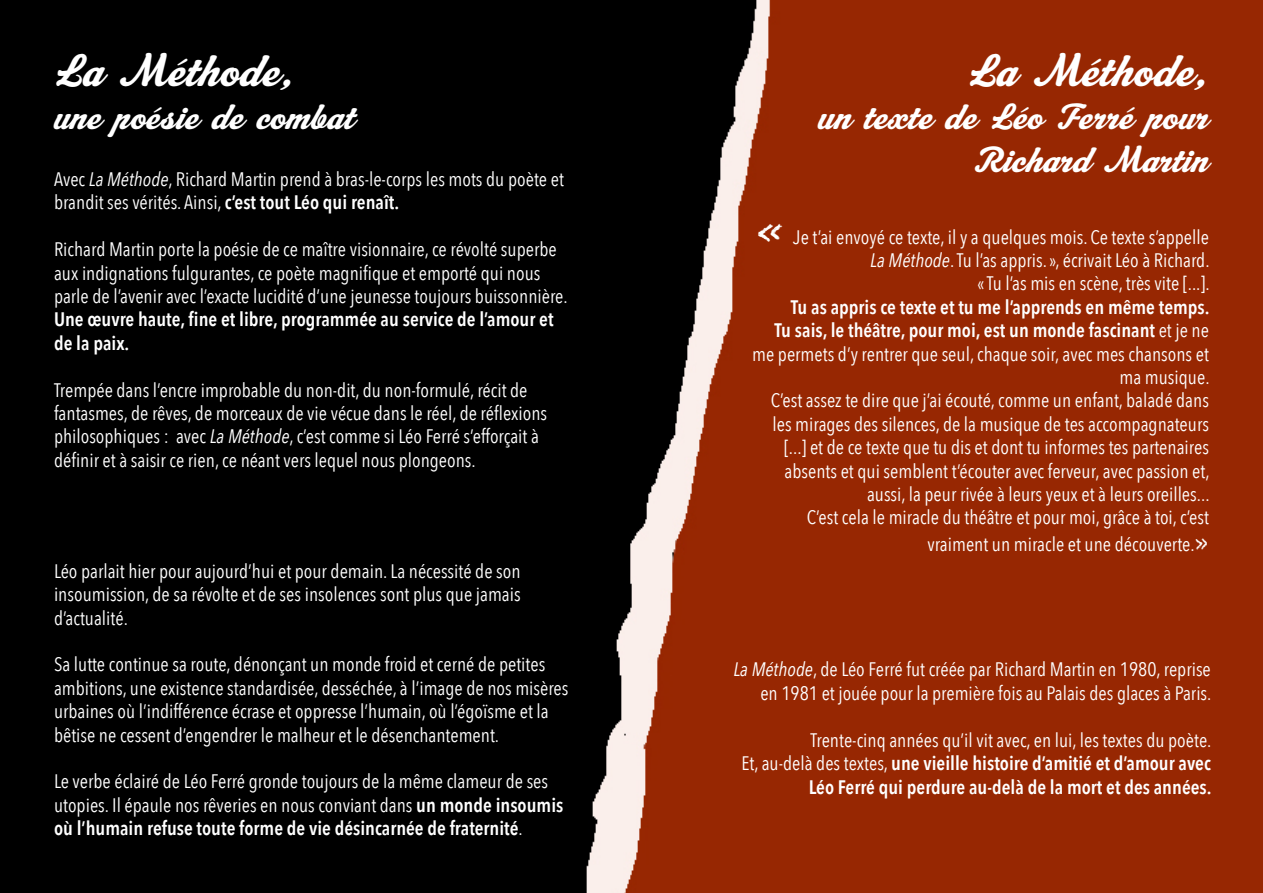
<style>
.page{position:relative;width:1263px;height:893px;background:#fff}
.page>*{position:absolute;margin:0;border:0;box-sizing:border-box;transform-origin:0 0}
.t1{font:45px "Machiarge";color:#fff}
.t2{font:36px/43.2px "Machiarge";color:#fff;text-align:right}
.t3{font:19.5px/23.4px "Avenir Next Condensed";color:#fff}
.t4{font:600 19.5px/23.4px "Avenir Next Condensed";color:#fff;text-align:right}
.s1{font-style:italic}
.s2{font-weight:600}
.s3{font-family:"Chalkduster";font-size:36px}
.s4{font-family:"Chalkduster";font-size:22.5px}
.s5{font-weight:400}
</style>
<div class="page">
<img style="left:0;top:0;width:1263px;height:893px">
<h1 class="t1" style="left:54px;top:43px;width:243px">La Méthode,</h1>
<h2 class="t2" style="left:54px;top:98px;width:303px">une poésie de combat</h2>
<p class="t3" style="left:54px;top:167px;width:511px">Avec <span class="s1">La Méthode</span>, Richard Martin prend à bras-le-corps les mots du poète et brandit ses vérités. Ainsi, <span class="s2">c’est tout Léo qui renaît.</span></p>
<p class="t3" style="left:54px;top:237px;width:515px">Richard Martin porte la poésie de ce maître visionnaire, ce révolté superbe aux indignations fulgurantes, ce poète magnifique et emporté qui nous parle de l’avenir avec l’exacte lucidité d’une jeunesse toujours buissonnière.</p>
<p class="t4" style="left:54px;top:307px;width:501px;text-align:left">Une œuvre haute, fine et libre, programmée au service de l’amour et de la paix.</p>
<p class="t3" style="left:54px;top:377px;width:495px">Trempée dans l’encre improbable du non-dit, du non-formulé, récit de fantasmes, de rêves, de morceaux de vie vécue dans le réel, de réflexions philosophiques : avec <span class="s1">La Méthode</span>, c’est comme si Léo Ferré s’efforçait à définir et à saisir ce rien, ce néant vers lequel nous plongeons.</p>
<p class="t3" style="left:54px;top:558px;width:468px;text-align:justify">Léo parlait hier pour aujourd’hui et pour demain. La nécessité de son insoumission, de sa révolte et de ses insolences sont plus que jamais d’actualité.</p>
<p class="t3" style="left:54px;top:652px;width:516px">Sa lutte continue sa route, dénonçant un monde froid et cerné de petites ambitions, une existence standardisée, desséchée, à l’image de nos misères urbaines où l’indifférence écrase et oppresse l’humain, où l’égoïsme et la bêtise ne cessent d’engendrer le malheur et le désenchantement.</p>
<p class="t3" style="left:54px;top:769px;width:511px">Le verbe éclairé de Léo Ferré gronde toujours de la même clameur de ses utopies. Il épaule nos rêveries en nous conviant dans <span class="s2">un monde insoumis où l’humain refuse toute forme de vie désincarnée de fraternité</span>.</p>
<h1 class="t1" style="left:968px;top:43px;width:243px">La Méthode,</h1>
<h2 class="t2" style="left:818px;top:98px;width:393px">un texte de Léo Ferré pour<br>Richard Martin</h2>
<p class="t3" style="left:758px;top:224px;width:453px;text-align:right"><span class="s3">«</span> Je t’ai envoyé ce texte, il y a quelques mois. Ce texte s’appelle<br><span class="s1">La Méthode</span>. Tu l’as appris. », écrivait Léo à Richard.<br>« Tu l’as mis en scène, très vite [...].</p>
<p class="t3" style="left:752px;top:294px;width:459px;text-align:right"><span class="s2">Tu as appris ce texte et tu me l’apprends en même temps.<br>Tu sais, le théâtre, pour moi, est un monde fascinant</span> et je ne me permets d’y rentrer que seul, chaque soir, avec mes chansons et ma musique.<br>C’est assez te dire que j’ai écouté, comme un enfant, baladé dans les mirages des silences, de la musique de tes accompagnateurs [...] et de ce texte que tu dis et dont tu informes tes partenaires absents et qui semblent t’écouter avec ferveur, avec passion et, aussi, la peur rivée à leurs yeux et à leurs oreilles...<br>C’est cela le miracle du théâtre et pour moi, grâce à toi, c’est</p>
<p class="t3" style="left:927px;top:532px;width:283px">vraiment un miracle et une découverte.<span class="s4">»</span></p>
<p class="t3" style="left:733px;top:657px;width:480px;text-align:right"><span class="s1">La Méthode</span>, de Léo Ferré fut créée par Richard Martin en 1980, reprise en 1981 et jouée pour la première fois au Palais des glaces à Paris.</p>
<p class="t4" style="left:741px;top:728px;width:472px"><span class="s5">Trente-cinq années qu’il vit avec, en lui, les textes du poète.<br>Et, au-delà des textes,</span> une vieille histoire d’amitié et d’amour avec<br>Léo Ferré qui perdure au-delà de la mort et des années.</p>
</div>
